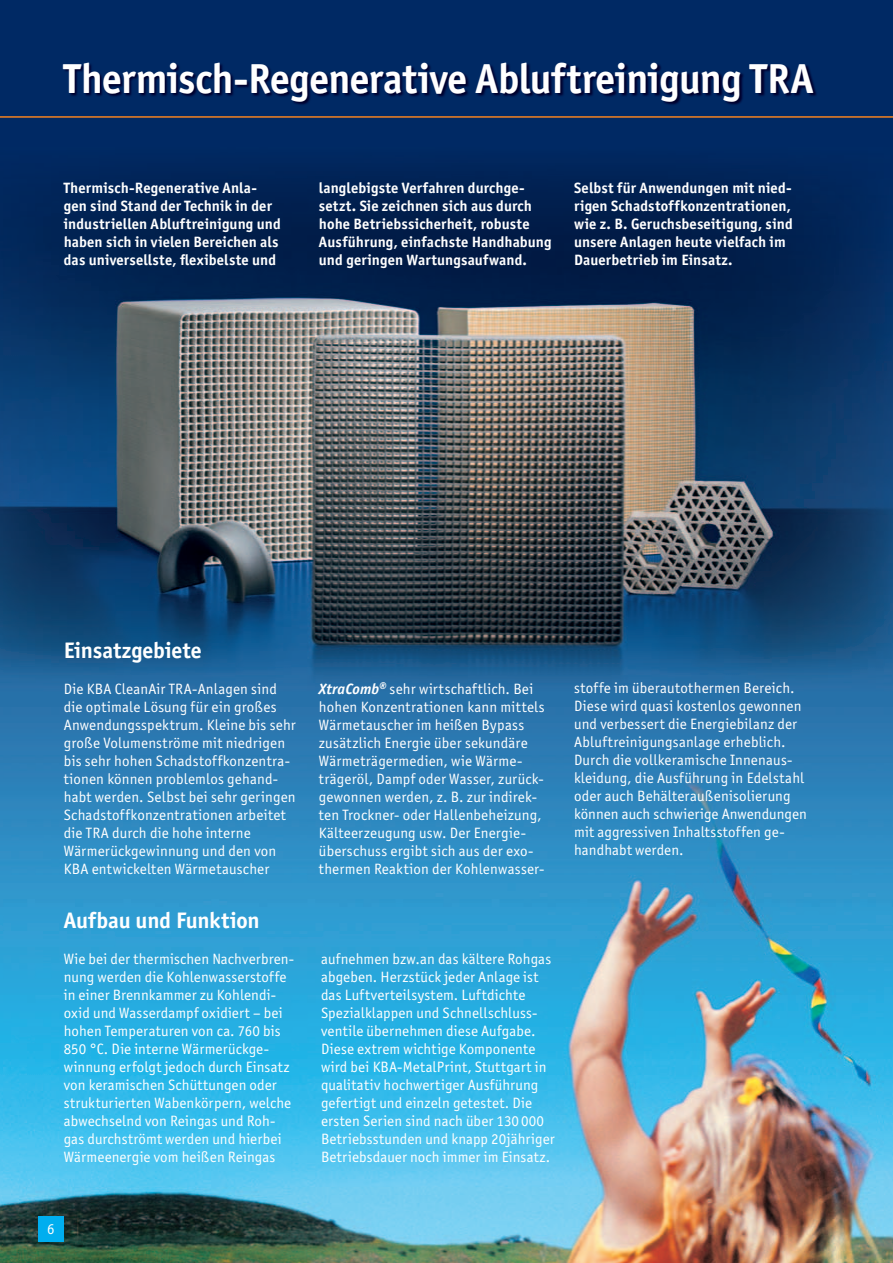
<style>
.page{position:relative;width:893px;height:1263px;background:#fff}
.page>*{position:absolute;margin:0;border:0;box-sizing:border-box;transform-origin:0 0}
.t1{font:700 42px "ITC Officina Sans";letter-spacing:-.01em;color:#fff}
.t2{font:700 22.5px "ITC Officina Sans";letter-spacing:-.005em;color:#fff}
.t3{font:15px/18px "ITC Officina Sans";letter-spacing:.01em;color:#fff}
.t4{font:700 15px/18px "ITC Officina Sans";letter-spacing:.01em;color:#fff}
.s1{font-weight:700;font-style:italic}
</style>
<div class="page">
<img style="left:0;top:0;width:893px;height:1263px">
<img style="left:63px;top:62px;width:755px;height:45px">
<hr style="left:0;top:116px;width:893px;height:2px;background:#f58220">
<div style="left:38px;top:1216px;width:26px;height:26px;background:#00aeef"></div>
<h1 class="t1" style="left:64px;top:61px;width:751px">Thermisch-Regenerative Abluftreinigung TRA</h1>
<p class="t4" style="left:64px;top:180px;width:219px">Thermisch-Regenerative Anla&shy;gen sind Stand der Technik in der industriellen Abluftreinigung und haben sich in vielen Bereichen als das universellste, flexibelste und</p>
<p class="t4" style="left:319px;top:180px;width:234px">langlebigste Verfahren durchge&shy;setzt. Sie zeichnen sich aus durch hohe Betriebssicherheit, robuste Ausführung, einfachste Handhabung und geringen Wartungsaufwand.</p>
<p class="t4" style="left:574px;top:180px;width:220px">Selbst für Anwendungen mit nied&shy;rigen Schadstoffkonzentrationen, wie z. B. Geruchsbeseitigung, sind unsere Anlagen heute vielfach im<br>Dauerbetrieb im Einsatz.</p>
<h2 class="t2" style="left:64px;top:641px;width:139px">Einsatzgebiete</h2>
<p class="t3" style="left:64px;top:680px;width:233px">Die KBA CleanAir TRA-Anlagen sind die optimale Lösung für ein großes Anwendungsspektrum. Kleine bis sehr große Volumenströme mit niedrigen bis sehr hohen Schadstoffkonzentra&shy;tionen können problemlos gehand&shy;habt werden. Selbst bei sehr geringen Schadstoffkonzentrationen arbeitet die TRA durch die hohe interne Wärmerückgewinnung und den von KBA entwickelten Wärmetauscher</p>
<p class="t3" style="left:319px;top:680px;width:227px"><span class="s1">XtraComb</span><sup>®</sup> sehr wirtschaftlich. Bei hohen Konzentrationen kann mittels Wärmetauscher im heißen Bypass zusätzlich Energie über sekundäre Wärmeträgermedien, wie Wärme&shy;trägeröl, Dampf oder Wasser, zurück&shy;gewonnen werden, z. B. zur indirek&shy;ten Trockner- oder Hallenbeheizung, Kälteerzeugung usw. Der Energie&shy;überschuss ergibt sich aus der exo&shy;thermen Reaktion der Kohlenwasser-</p>
<p class="t3" style="left:574px;top:680px;width:234px">stoffe im überautothermen Bereich.<br>Diese wird quasi kostenlos gewonnen und verbessert die Energiebilanz der Abluftreinigungsanlage erheblich.<br>Durch die vollkeramische Innenaus&shy;kleidung, die Ausführung in Edelstahl oder auch Behälteraußenisolierung können auch schwierige Anwendungen mit aggressiven Inhaltsstoffen ge&shy;handhabt werden.</p>
<h2 class="t2" style="left:64px;top:911px;width:197px">Aufbau und Funktion</h2>
<p class="t3" style="left:64px;top:951px;width:232px">Wie bei der thermischen Nachverbren&shy;nung werden die Kohlenwasserstoffe in einer Brennkammer zu Kohlendi&shy;oxid und Wasserdampf oxidiert – bei hohen Temperaturen von ca. 760 bis 850 °C. Die interne Wärmerückge&shy;winnung erfolgt jedoch durch Einsatz von keramischen Schüttungen oder strukturierten Wabenkörpern, welche abwechselnd von Reingas und Roh&shy;gas durchströmt werden und hierbei Wärmeenergie vom heißen Reingas</p>
<p class="t3" style="left:321px;top:950px;width:235px">aufnehmen bzw.an das kältere Rohgas abgeben. Herzstück jeder Anlage ist das Luftverteilsystem. Luftdichte Spezialklappen und Schnellschluss&shy;ventile übernehmen diese Aufgabe.<br>Diese extrem wichtige Komponente wird bei KBA-MetalPrint, Stuttgart in qualitativ hochwertiger Ausführung gefertigt und einzeln getestet. Die ersten Serien sind nach über 130 000<br>Betriebsstunden und knapp 20jähriger Betriebsdauer noch immer im Einsatz.</p>
<p class="t3" style="left:47px;top:1220px;width:9px">6</p>
</div>
